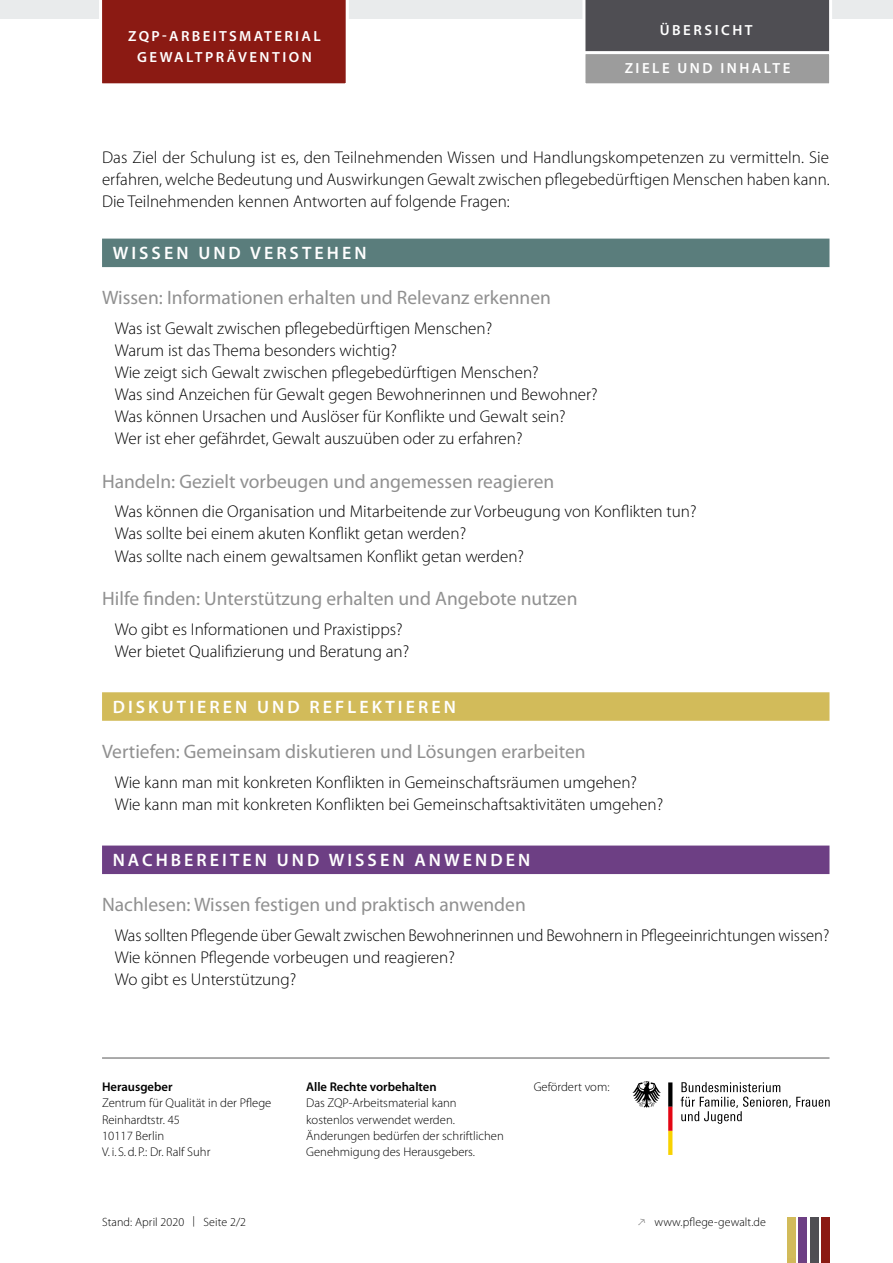
<style>
.page{position:relative;width:893px;height:1263px;background:#fff}
.page>*{position:absolute;margin:0;border:0;box-sizing:border-box;transform-origin:0 0}
.t1{font:19.5px "Myriad Pro";color:#909090}
.t2{font:600 18px "Myriad Pro";letter-spacing:.17em;color:#fff}
.t3{font:300 17.1px/22px "Myriad Pro";color:#000}
.t4{font:600 14.7px/21.8px "Myriad Pro";letter-spacing:.17em;color:#fff;text-align:center}
.t5{font:300 12.6px/16px "Myriad Pro";color:#000}
.t6{font:600 12.6px "Myriad Pro";color:#000}
.t7{font:300 12px "Myriad Pro";letter-spacing:.01em;color:#000}
.s1{font-size:10.5px}
</style>
<div class="page">
<div style="left:0;top:0;width:893px;height:19px;background:#e9ebec"></div>
<div style="left:582px;top:0;width:250px;height:51px;background:#4f4e53"></div>
<div style="left:787px;top:1217px;width:8px;height:41px;background:#d2bb5a"></div>
<div style="left:799px;top:1217px;width:8px;height:41px;background:#6d3f84"></div>
<div style="left:810px;top:1217px;width:8px;height:41px;background:#4f4e53"></div>
<div style="left:821px;top:1217px;width:8px;height:41px;background:#8b1a13"></div>
<div style="left:787px;top:1258px;width:8px;height:5px;background:#d1b859"></div>
<div style="left:799px;top:1258px;width:8px;height:5px;background:#6e4082"></div>
<div style="left:810px;top:1258px;width:8px;height:5px;background:#4f4f54"></div>
<div style="left:821px;top:1258px;width:8px;height:5px;background:#8a1a12"></div>
<div style="left:582px;top:51px;width:250px;height:35px;background:#9c9c9c;border:3px solid #fff"></div>
<div style="left:102px;top:239px;width:727px;height:28px;background:#5a7d7c"></div>
<div style="left:102px;top:692px;width:727px;height:29px;background:#d2bb5a"></div>
<div style="left:102px;top:845px;width:727px;height:29px;background:#6d3f84"></div>
<svg style="left:632px;top:1081px;width:29px;height:26px"></svg>
<svg style="left:668px;top:1082px;width:4px;height:73px"></svg>
<svg style="left:681px;top:1082px;width:149px;height:42px"></svg>
<hr style="left:102px;top:1057px;width:727px;height:2px;background:#909090">
<div style="left:99px;top:0;width:250px;height:84px;background:#8b1a13"></div>
<p class="t4" style="left:128px;top:24px;width:194px">ZQP-ARBEITSMATERIAL<br>GEWALTPRÄVENTION</p>
<p class="t4" style="left:660px;top:19px;width:94px">ÜBERSICHT</p>
<p class="t4" style="left:625px;top:57px;width:167px">ZIELE UND INHALTE</p>
<p class="t3" style="left:102px;top:146px;width:729px;text-align:justify">Das Ziel der Schulung ist es, den Teilnehmenden Wissen und Handlungskompetenzen zu vermitteln. Sie erfahren, welche Bedeutung und Auswirkungen Gewalt zwischen pflegebedürftigen Menschen haben kann.<br>Die Teilnehmenden kennen Antworten auf folgende Fragen:</p>
<p class="t2" style="left:113px;top:241px;width:255px">WISSEN UND VERSTEHEN</p>
<p class="t1" style="left:102px;top:286px;width:450px">Wissen: Informationen erhalten und Relevanz erkennen</p>
<p class="t3" style="left:115px;top:317px;width:484px">Was ist Gewalt zwischen pflegebedürftigen Menschen?<br>Warum ist das Thema besonders wichtig?<br>Wie zeigt sich Gewalt zwischen pflegebedürftigen Menschen?<br>Was sind Anzeichen für Gewalt gegen Bewohnerinnen und Bewohner?<br>Was können Ursachen und Auslöser für Konflikte und Gewalt sein?<br>Wer ist eher gefährdet, Gewalt auszuüben oder zu erfahren?</p>
<p class="t1" style="left:102px;top:469px;width:454px">Handeln: Gezielt vorbeugen und angemessen reagieren</p>
<p class="t3" style="left:115px;top:500px;width:583px">Was können die Organisation und Mitarbeitende zur Vorbeugung von Konflikten tun?<br>Was sollte bei einem akuten Konflikt getan werden?<br>Was sollte nach einem gewaltsamen Konflikt getan werden?</p>
<p class="t1" style="left:102px;top:586px;width:477px">Hilfe finden: Unterstützung erhalten und Angebote nutzen</p>
<p class="t3" style="left:115px;top:618px;width:296px">Wo gibt es Informationen und Praxistipps?<br>Wer bietet Qualifizierung und Beratung an?</p>
<p class="t2" style="left:113px;top:695px;width:345px">DISKUTIEREN UND REFLEKTIEREN</p>
<p class="t1" style="left:102px;top:739px;width:485px">Vertiefen: Gemeinsam diskutieren und Lösungen erarbeiten</p>
<p class="t3" style="left:115px;top:771px;width:550px">Wie kann man mit konkreten Konflikten in Gemeinschaftsräumen umgehen?<br>Wie kann man mit konkreten Konflikten bei Gemeinschaftsaktivitäten umgehen?</p>
<p class="t2" style="left:113px;top:848px;width:419px">NACHBEREITEN UND WISSEN ANWENDEN</p>
<p class="t1" style="left:102px;top:893px;width:425px">Nachlesen: Wissen festigen und praktisch anwenden</p>
<p class="t3" style="left:115px;top:924px;width:716px">Was sollten Pflegende über Gewalt zwischen Bewohnerinnen und Bewohnern in Pflegeeinrichtungen wissen?<br>Wie können Pflegende vorbeugen und reagieren?<br>Wo gibt es Unterstützung?</p>
<p class="t6" style="left:102px;top:1079px;width:72px">Herausgeber</p>
<p class="t5" style="left:102px;top:1095px;width:171px">Zentrum für Qualität in der Pflege<br>Reinhardtstr. 45<br>10117 Berlin<br>V. i. S.d.P.: Dr. Ralf Suhr</p>
<p class="t6" style="left:306px;top:1079px;width:132px">Alle Rechte vorbehalten</p>
<p class="t5" style="left:534px;top:1079px;width:77px">Gefördert vom:</p>
<p class="t5" style="left:306px;top:1095px;width:199px">Das ZQP-Arbeitsmaterial kann kostenlos verwendet werden.<br>Änderungen bedürfen der schriftlichen Genehmigung des Herausgebers.</p>
<p class="t7" style="left:102px;top:1215px;width:146px">Stand: April 2020 <span class="s1">|</span> Seite 2/2</p>
<p class="t7" style="left:638px;top:1215px;width:130px">• www.pflege-gewalt.de</p>
</div>
